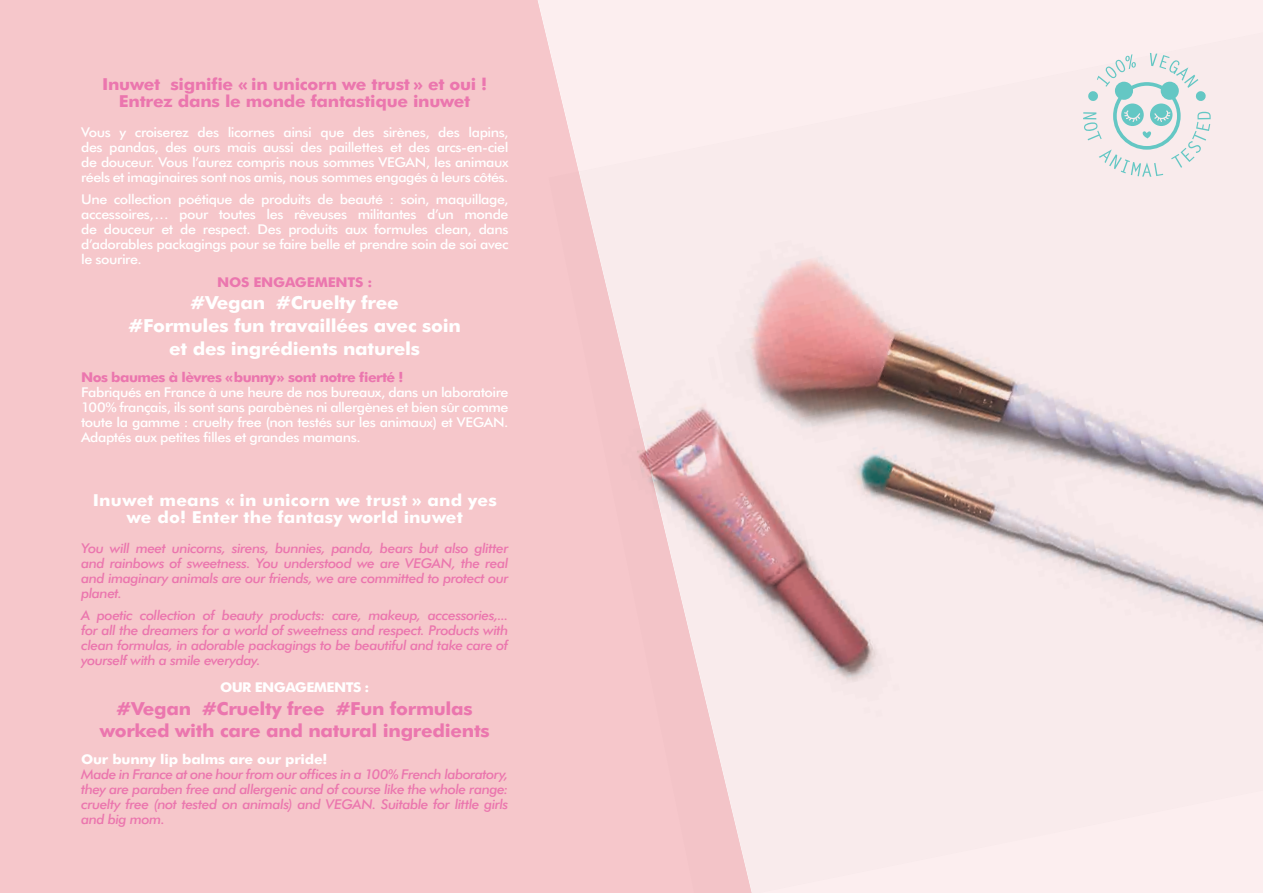
<style>
.page{position:relative;width:1263px;height:893px;background:#fff}
.page>*{position:absolute;margin:0;border:0;box-sizing:border-box;transform-origin:0 0}
.t1{font:700 18px/22.5px "Futura BT";letter-spacing:-.015em;color:#fff;text-align:center;scale:1.06 1}
.t2{font:700 18px/22.5px "Futura BT";letter-spacing:-.015em;color:#eb76ae;text-align:center;scale:1.06 1}
.t3{font:700 16.5px/16.5px "Futura BT";letter-spacing:-.015em;color:#eb76ae;text-align:center;scale:1.06 1}
.t4{font:700 16.5px/16.5px "Futura BT";letter-spacing:.01em;color:#fff;text-align:center;scale:1.06 1}
.t5{font:500 13.5px/15px "Futura BT";letter-spacing:-.035em;color:#fff;text-align:justify;scale:1.06 1}
.t6{font:italic 500 13.5px/15px "Futura BT";letter-spacing:-.035em;color:#eb76ae;text-align:justify;scale:1.06 1}
.t7{font:700 13.5px "Futura BT";letter-spacing:-.04em;color:#eb76ae;scale:1.06 1}
.t8{font:700 13.5px "Futura BT";letter-spacing:-.015em;color:#fff;scale:1.06 1}
.t9{font:700 13.5px "Futura BT";letter-spacing:-.015em;color:#eb76ae;scale:1.06 1}
.t10{font:700 13.5px "Futura BT";letter-spacing:-.04em;color:#fff;scale:1.06 1}
</style>
<div class="page">
<div style="left:752px;top:0;width:511px;height:32px;background:#fceeef"></div>
<div style="left:0;top:0;width:751px;height:893px;background:#f6c7cb"></div>
<img style="left:549px;top:32px;width:714px;height:861px">
<svg style="left:1083px;top:53px;width:128px;height:124px"></svg>
<p class="t3" style="left:102px;top:76px;width:365px">Inuwet signifie « in unicorn we trust » et oui !<br>Entrez dans le monde fantastique inuwet</p>
<p class="t5" style="left:81px;top:125px;width:405px">Vous y croiserez des licornes ainsi que des sirènes, des lapins, des pandas, des ours mais aussi des paillettes et des arcs-en-ciel de douceur. Vous l’aurez compris nous sommes VEGAN, les animaux réels et imaginaires sont nos amis, nous sommes engagés à leurs côtés.</p>
<p class="t5" style="left:81px;top:192px;width:405px">Une collection poétique de produits de beauté : soin, maquillage, accessoires,… pour toutes les rêveuses militantes d’un monde de douceur et de respect. Des produits aux formules clean, dans d’adorables packagings pour se faire belle et prendre soin de soi avec le sourire.</p>
<p class="t9" style="left:217px;top:274px;width:148px">NOS ENGAGEMENTS :</p>
<h1 class="t1" style="left:129px;top:292px;width:315px">#Vegan #Cruelty free<br>#Formules fun travaillées avec soin et des ingrédients naturels</h1>
<p class="t7" style="left:81px;top:368px;width:305px">Nos baumes à lèvres «bunny» sont notre fierté !</p>
<p class="t5" style="left:81px;top:384px;width:405px">Fabriqués en France à une heure de nos bureaux, dans un laboratoire 100% français, ils sont sans parabènes ni allergènes et bien sûr comme toute la gamme : cruelty free (non testés sur les animaux) et VEGAN.<br>Adaptés aux petites filles et grandes mamans.</p>
<p class="t4" style="left:93px;top:492px;width:383px">Inuwet means « in unicorn we trust » and yes we do! Enter the fantasy world inuwet</p>
<p class="t6" style="left:81px;top:540px;width:405px">You will meet unicorns, sirens, bunnies, panda, bears but also glitter and rainbows of sweetness. You understood we are VEGAN, the real and imaginary animals are our friends, we are committed to protect our planet.</p>
<p class="t6" style="left:81px;top:608px;width:405px">A poetic collection of beauty products: care, makeup, accessories,... for all the dreamers for a world of sweetness and respect. Products with clean formulas, in adorable packagings to be beautiful and take care of yourself with a smile everyday.</p>
<p class="t10" style="left:220px;top:679px;width:142px">OUR ENGAGEMENTS :</p>
<h1 class="t2" style="left:100px;top:697px;width:369px">#Vegan #Cruelty free #Fun formulas worked with care and natural ingredients</h1>
<p class="t8" style="left:81px;top:751px;width:234px">Our bunny lip balms are our pride!</p>
<p class="t6" style="left:81px;top:767px;width:405px">Made in France at one hour from our offices in a 100% French laboratory, they are paraben free and allergenic and of course like the whole range: cruelty free (not tested on animals) and VEGAN. Suitable for little girls and big mom.</p>
</div>
